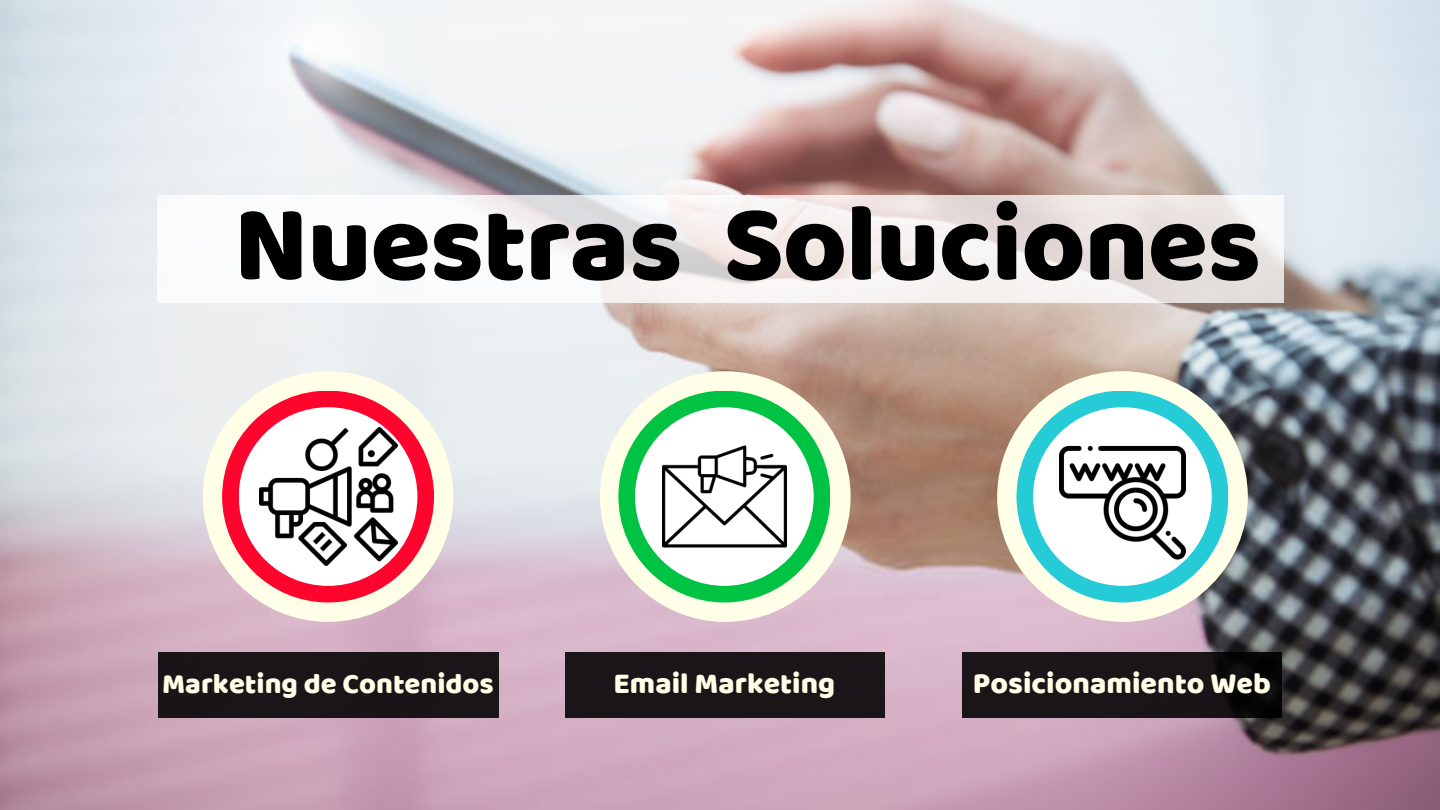
<style>
.page{position:relative;width:1440px;height:810px;background:#fff}
.page>*{position:absolute;margin:0;border:0;box-sizing:border-box;transform-origin:0 0}
.t1{font:110px "Baloo Thambi";letter-spacing:-.01em;color:#000}
.t2{font:30.2px "Baloo Thambi";color:#fffee6}
.t3{font:30px "Baloo Thambi";color:#fffee6}
.t4{font:29px "Baloo Thambi";color:#fffee6}
</style>
<div class="page">
<img style="left:0;top:0;width:1440px;height:810px">
<svg style="left:157px;top:195px;width:1127px;height:108px"></svg>
<div style="left:997px;top:371px;width:251px;height:251px;background:#fffee6;border-radius:50%"></div>
<div style="left:203px;top:371px;width:250px;height:251px;background:#fffee6;border-radius:50%"></div>
<div style="left:158px;top:652px;width:340px;height:66px;background:#1a1518"></div>
<div style="left:600px;top:371px;width:251px;height:251px;background:#fffee6;border-radius:50%"></div>
<div style="left:566px;top:652px;width:319px;height:66px;background:#1a1618"></div>
<div style="left:963px;top:652px;width:319px;height:66px;background:linear-gradient(to right,#1f1a1d,#0e0c0d)"></div>
<div style="left:222px;top:391px;width:212px;height:212px;background:#ff042d;border-radius:50%"></div>
<div style="left:618px;top:391px;width:212px;height:212px;background:#00c344;border-radius:50%"></div>
<div style="left:1017px;top:391px;width:211px;height:212px;background:#26cbd8;border-radius:50%"></div>
<div style="left:239px;top:407px;width:178px;height:179px;background:#fff;border-radius:50%"></div>
<img style="left:259px;top:428px;width:138px;height:138px">
<div style="left:635px;top:407px;width:179px;height:179px;background:#fff;border-radius:50%"></div>
<div style="left:1033px;top:407px;width:179px;height:179px;background:#fff;border-radius:50%"></div>
<img style="left:662px;top:445px;width:124px;height:103px">
<img style="left:1059px;top:445px;width:126px;height:120px">
<h1 class="t1" style="left:234px;top:163px;width:1029px">Nuestras Soluciones</h1>
<p class="t4" style="left:162px;top:662px;width:333px">Marketing de Contenidos</p>
<p class="t3" style="left:614px;top:661px;width:223px">Email Marketing</p>
<p class="t2" style="left:973px;top:662px;width:299px">Posicionamiento Web</p>
</div>
